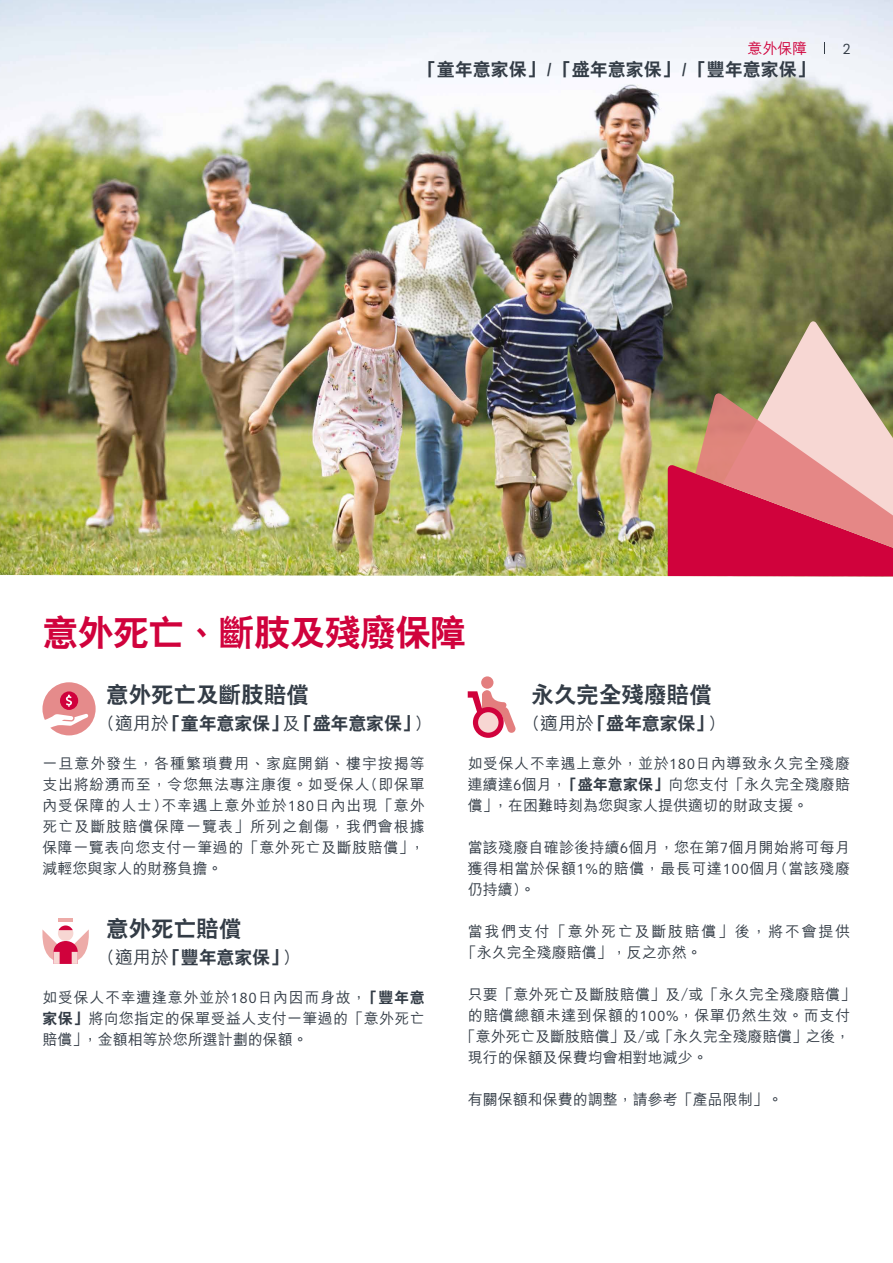
<style>
.page{position:relative;width:893px;height:1263px;background:#fff}
.page>*{position:absolute;margin:0;border:0;box-sizing:border-box;transform-origin:0 0}
.t1{font:800 36px "C Hei 2 HK";letter-spacing:-.02em;color:#d0023c}
.t2{font:800 22.5px "C Hei 2 HK";color:#333c46}
.t3{font:800 18px "C Hei 2 HK";letter-spacing:-.01em;color:#333c46}
.t4{font:500 15px/21px "M Hei HK";letter-spacing:.015em;color:#333c46;text-align:justify}
.t5{font:500 15px/21px "M Hei HK";letter-spacing:.115em;color:#333c46}
.t6{font:500 15px "M Hei HK";letter-spacing:-.01em;color:#333c46}
.t7{font:500 15px "M Hei HK";letter-spacing:.04em;color:#333c46}
.t8{font:500 15px "M Hei HK";color:#d0023c}
.t9{font:15px "AIA Everest";color:#333c46}
.s1{font-family:"M Hei HK";font-weight:500}
.s2{font-family:"AIA Everest";font-weight:400}
.s3{font-family:"C Hei 2 HK";font-weight:800}
</style>
<div class="page">
<hr style="left:58px;top:918px;width:15px;height:4px;background:#edaba8">
<svg style="left:42px;top:925px;width:47px;height:39px"></svg>
<svg style="left:42px;top:682px;width:54px;height:53px"></svg>
<div style="left:481px;top:676px;width:12px;height:13px;background:#e37e7e;border-radius:50%"></div>
<svg style="left:468px;top:690px;width:47px;height:48px"></svg>
<img style="left:0;top:0;width:893px;height:576px">
<svg style="left:668px;top:320px;width:225px;height:256px;background:#be6e6c"></svg>
<p class="t8" style="left:747px;top:38px;width:61px">意外保障</p>
<p class="t9" style="left:842px;top:40px;width:10px">2</p>
<p class="t3" style="left:419px;top:60px;width:397px">「童年意家保」/「盛年意家保」/「豐年意家保」</p>
<h1 class="t1" style="left:42px;top:614px;width:426px">意外死亡、斷肢及殘廢保障</h1>
<h2 class="t2" style="left:106px;top:683px;width:204px">意外死亡及斷肢賠償</h2>
<p class="t3" style="left:106px;top:714px;width:318px"><span class="s1">(適用於</span>「童年意家保」<span class="s1">及</span>「盛年意家保」<span class="s1">)</span></p>
<p class="t4" style="left:42px;top:752px;width:384px">一旦意外發生，各種繁瑣費用、家庭開銷、樓宇按揭等支出將紛湧而至，令您無法專注康復。如受保人(即保單內受保障的人士)不幸遇上意外並於<span class="s2">180</span>日內出現「意外死亡及斷肢賠償保障一覽表」所列之創傷，我們會根據保障一覽表向您支付一筆過的「意外死亡及斷肢賠償」，減輕您與家人的財務負擔。</p>
<h2 class="t2" style="left:106px;top:917px;width:137px">意外死亡賠償</h2>
<p class="t3" style="left:106px;top:948px;width:187px"><span class="s1">(適用於</span>「豐年意家保」<span class="s1">)</span></p>
<p class="t4" style="left:42px;top:986px;width:384px">如受保人不幸遭逢意外並於<span class="s2">180</span>日內因而身故，<span class="s3">「豐年意家保」</span>將向您指定的保單受益人支付一筆過的「意外死亡賠償」，金額相等於您所選計劃的保額。</p>
<h2 class="t2" style="left:531px;top:683px;width:181px">永久完全殘廢賠償</h2>
<p class="t3" style="left:531px;top:714px;width:187px"><span class="s1">(適用於</span>「盛年意家保」<span class="s1">)</span></p>
<p class="t4" style="left:468px;top:752px;width:384px">如受保人不幸遇上意外，並於<span class="s2">180</span>日內導致永久完全殘廢連續達<span class="s2">6</span>個月，<span class="s3">「盛年意家保」</span>向您支付「永久完全殘廢賠償」，在困難時刻為您與家人提供適切的財政支援。</p>
<p class="t4" style="left:468px;top:836px;width:384px">當該殘廢自確診後持續<span class="s2">6</span>個月，您在第<span class="s2">7</span>個月開始將可每月獲得相當於保額<span class="s2">1%</span>的賠償，最長可達<span class="s2">100</span>個月(當該殘廢仍持續)。</p>
<p class="t5" style="left:462px;top:920px;width:390px;text-indent:6px">當我們支付「意外死亡及斷肢賠償」後，將不會提供「永久完全殘廢賠償」，反之亦然。</p>
<p class="t4" style="left:468px;top:983px;width:389px">只要「意外死亡及斷肢賠償」及/或「永久完全殘廢賠償」</p>
<p class="t7" style="left:468px;top:1005px;width:384px">的賠償總額未達到保額的<span class="s2">100%</span>，保單仍然生效。而支付</p>
<p class="t6" style="left:461px;top:1026px;width:391px">「意外死亡及斷肢賠償」及/或「永久完全殘廢賠償」之後，</p>
<p class="t4" style="left:468px;top:1046px;width:241px">現行的保額及保費均會相對地減少。</p>
<p class="t4" style="left:468px;top:1088px;width:317px">有關保額和保費的調整，請參考「產品限制」。</p>
</div>
